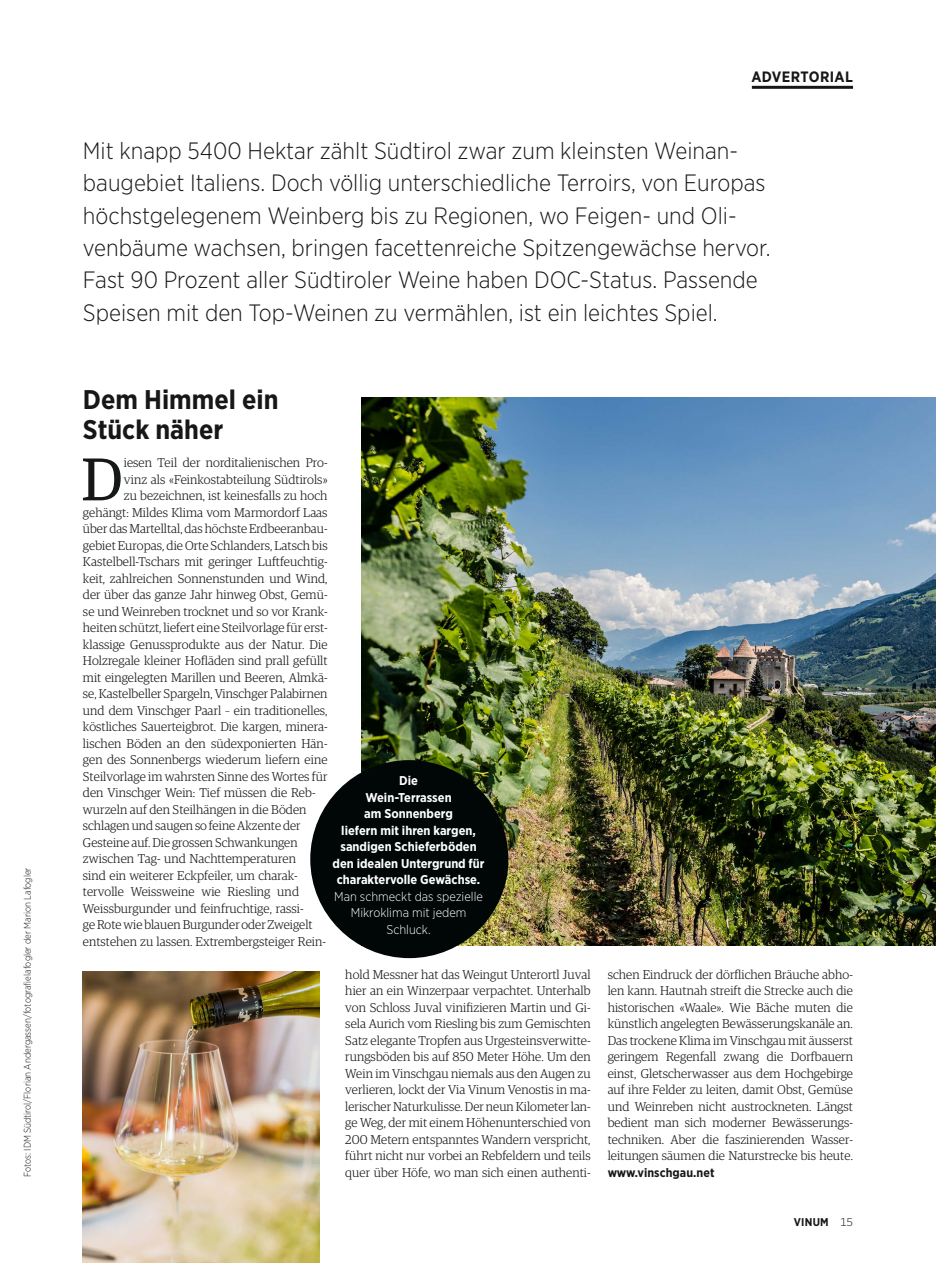
<style>
.page{position:relative;width:936px;height:1263px;background:#fff}
.page>*{position:absolute;margin:0;border:0;box-sizing:border-box;transform-origin:0 0}
.t1{font:60.3px "Guardian Egyp";color:#161717}
.t2{font:700 27px/30px "Gotham Narrow";color:#161717}
.t3{font:300 23.55px/32.4px "Gotham Narrow";color:#161717}
.t4{font:700 15px "Gotham Narrow";letter-spacing:.025em;color:#161717}
.t5{font:300 12.75px/16.5px "Guardian Egyp";letter-spacing:.005em;color:#161717;text-align:justify}
.t6{font:700 12.75px/16.5px "Gotham Narrow";color:#feffff;text-align:center}
.t7{font:300 12.75px/16.5px "Gotham Narrow";color:#feffff;text-align:center}
.t8{font:700 12.3px "Gotham Narrow";letter-spacing:.005em;color:#161717}
.t9{font:700 11.25px "Gotham Narrow";letter-spacing:.02em;color:#161717}
.t10{font:300 9.75px "Gotham Narrow";color:#161717;scale:.95 1}
.s1{font-weight:300}
</style>
<div class="page">
<img style="left:361px;top:397px;width:574px;height:549px">
<img style="left:83px;top:972px;width:236px;height:291px">
<hr style="left:751px;top:86px;width:102px;height:3px;background:#161717">
<div style="left:310px;top:760px;width:198px;height:198px;background:#010606;border-radius:50%"></div>
<p class="t10" style="left:21px;top:1177px;width:327px;rotate:-90deg">Fotos: IDM Südtirol/Florian Andergassen/fotografielafogler der Marion Lafogler</p>
<p class="t4" style="left:751px;top:67px;width:103px">ADVERTORIAL</p>
<p class="t3" style="left:83px;top:134px;width:689px">Mit knapp 5400 Hektar zählt Südtirol zwar zum kleinsten Weinan&shy;baugebiet Italiens. Doch völlig unterschiedliche Terroirs, von Europas höchstgelegenem Weinberg bis zu Regionen, wo Feigen- und Oli&shy;venbäume wachsen, bringen facettenreiche Spitzengewächse hervor.<br>Fast 90 Prozent aller Südtiroler Weine haben DOC-Status. Passende Speisen mit den Top-Weinen zu vermählen, ist ein leichtes Spiel.</p>
<h2 class="t2" style="left:83px;top:384px;width:197px">Dem Himmel ein<br>Stück näher</h2>
<h1 class="t1" style="left:82px;top:438px;width:42px">D</h1>
<p class="t5" style="left:124px;top:454px;width:205px">iesen Teil der norditalienischen Pro-</p>
<p class="t5" style="left:124px;top:470px;width:205px">vinz als «Feinkostabteilung Südtirols»</p>
<p class="t5" style="left:124px;top:487px;width:205px">zu bezeichnen, ist keinesfalls zu hoch</p>
<p class="t5" style="left:83px;top:503px;width:246px">gehängt: Mildes Klima vom Marmordorf Laas</p>
<p class="t5" style="left:83px;top:520px;width:246px">über das Martelltal, das höchste Erdbeeranbau-</p>
<p class="t5" style="left:83px;top:536px;width:246px">gebiet Europas, die Orte Schlanders, Latsch bis</p>
<p class="t5" style="left:83px;top:553px;width:246px">Kastelbell-Tschars mit geringer Luftfeuchtig-</p>
<p class="t5" style="left:83px;top:569px;width:246px">keit, zahlreichen Sonnenstunden und Wind,</p>
<p class="t5" style="left:83px;top:586px;width:246px">der über das ganze Jahr hinweg Obst, Gemü-</p>
<p class="t5" style="left:83px;top:602px;width:246px">se und Weinreben trocknet und so vor Krank-</p>
<p class="t5" style="left:83px;top:619px;width:246px">heiten schützt, liefert eine Steilvorlage für erst-</p>
<p class="t5" style="left:83px;top:635px;width:246px">klassige Genussprodukte aus der Natur. Die</p>
<p class="t5" style="left:83px;top:652px;width:246px">Holzregale kleiner Hofläden sind prall gefüllt</p>
<p class="t5" style="left:83px;top:668px;width:246px">mit eingelegten Marillen und Beeren, Almkä-</p>
<p class="t5" style="left:83px;top:685px;width:246px">se, Kastelbeller Spargeln, Vinschger Palabirnen</p>
<p class="t5" style="left:83px;top:701px;width:246px">und dem Vinschger Paarl – ein traditionelles,</p>
<p class="t5" style="left:83px;top:718px;width:246px">köstliches Sauerteigbrot. Die kargen, minera-</p>
<p class="t5" style="left:83px;top:734px;width:246px">lischen Böden an den südexponierten Hän-</p>
<p class="t5" style="left:83px;top:751px;width:246px">gen des Sonnenbergs wiederum liefern eine</p>
<p class="t5" style="left:83px;top:767px;width:246px">Steilvorlage im wahrsten Sinne des Wortes für</p>
<p class="t5" style="left:83px;top:784px;width:234px">den Vinschger Wein: Tief müssen die Reb-</p>
<p class="t5" style="left:83px;top:800px;width:225px">wurzeln auf den Steilhängen in die Böden</p>
<p class="t5" style="left:83px;top:817px;width:219px">schlagen und saugen so feine Akzente der</p>
<p class="t5" style="left:83px;top:833px;width:216px">Gesteine auf. Die grossen Schwankungen</p>
<p class="t5" style="left:83px;top:850px;width:215px">zwischen Tag- und Nachttemperaturen</p>
<p class="t5" style="left:83px;top:866px;width:216px">sind ein weiterer Eckpfeiler, um charak-</p>
<p class="t5" style="left:83px;top:883px;width:218px">tervolle Weissweine wie Riesling und</p>
<p class="t5" style="left:83px;top:899px;width:222px">Weissburgunder und feinfruchtige, rassi-</p>
<p class="t5" style="left:83px;top:916px;width:231px">ge Rote wie blauen Burgunder oder Zweigelt</p>
<p class="t5" style="left:83px;top:932px;width:245px">entstehen zu lassen. Extrembergsteiger Rein-</p>
<p class="t6" style="left:332px;top:772px;width:153px">Die<br>Wein-Terrassen<br>am Sonnenberg<br>liefern mit ihren kargen, sandigen Schieferböden den idealen Untergrund für charaktervolle Gewächse.</p>
<p class="t7" style="left:334px;top:888px;width:150px">Man schmeckt das spezielle<br>Mikroklima mit jedem<br>Schluck.</p>
<p class="t5" style="left:345px;top:965px;width:247px">hold Messner hat das Weingut Unterortl Juval hier an ein Winzerpaar verpachtet. Unterhalb von Schloss Juval vinifizieren Martin und Gi&shy;sela Aurich vom Riesling bis zum Gemischten Satz elegante Tropfen aus Urgesteinsverwitte&shy;rungsböden bis auf 850 Meter Höhe. Um den Wein im Vinschgau niemals aus den Augen zu verlieren, lockt der Via Vinum Venostis in ma&shy;lerischer Naturkulisse. Der neun Kilometer lan&shy;ge Weg, der mit einem Höhenunterschied von 200 Metern entspanntes Wandern verspricht, führt nicht nur vorbei an Rebfeldern und teils quer über Höfe, wo man sich einen authenti-</p>
<p class="t5" style="left:607px;top:965px;width:247px">schen Eindruck der dörflichen Bräuche abho&shy;len kann. Hautnah streift die Strecke auch die historischen «Waale». Wie Bäche muten die künstlich angelegten Bewässerungskanäle an.<br>Das trockene Klima im Vinschgau mit äusserst geringem Regenfall zwang die Dorfbauern einst, Gletscherwasser aus dem Hochgebirge auf ihre Felder zu leiten, damit Obst, Gemüse und Weinreben nicht austrockneten. Längst bedient man sich moderner Bewässerungs&shy;techniken. Aber die faszinierenden Wasser&shy;leitungen säumen die Naturstrecke bis heute.</p>
<p class="t8" style="left:607px;top:1165px;width:108px">www.vinschgau.net</p>
<p class="t9" style="left:793px;top:1215px;width:61px">VINUM <span class="s1">15</span></p>
</div>
